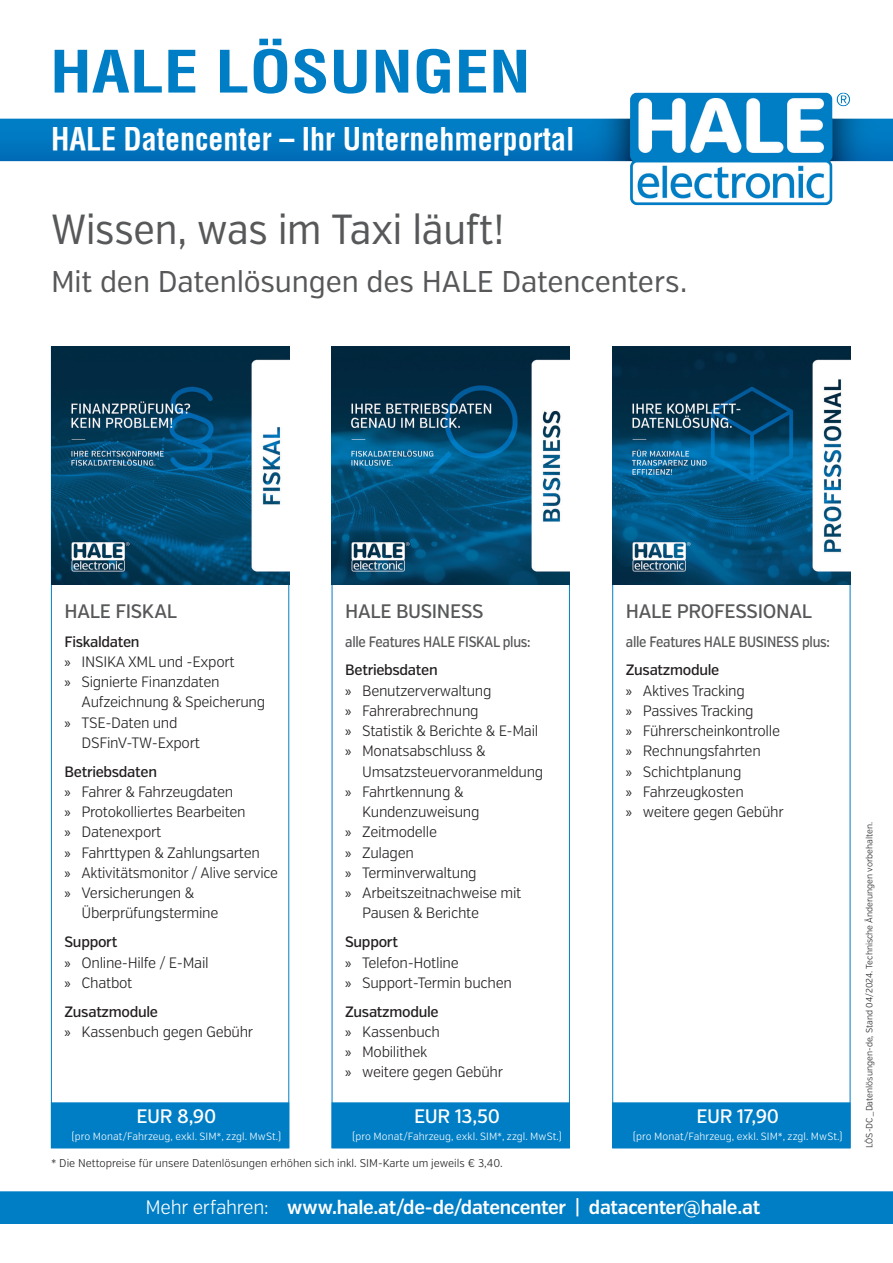
<style>
.page{position:relative;width:893px;height:1263px;background:#fff}
.page>*{position:absolute;margin:0;border:0;box-sizing:border-box;transform-origin:0 0}
.t1{font:700 57px "HALE Condensed";color:#007ec5;scale:1.2 1}
.t2{font:42px "Verb Cond";letter-spacing:-.005em;color:#57585a;scale:.95 1}
.t3{font:30px "Verb Cond";letter-spacing:-.005em;color:#57585a}
.t4{font:700 30px "HALE Condensed";color:#fff}
.Subheadline_medium{font:600 19.5px "Verb Cond";letter-spacing:-.02em;color:#fff}
.Subheadline_medium-2{font:500 19.5px "Verb Cond";letter-spacing:-.015em;color:#57585a}
.Subheadline_medium-3{font:500 19.5px "Verb Cond";letter-spacing:-.02em;color:#fff}
.t5{font:300 15px/20.2px "Verb Cond";letter-spacing:-.02em;color:#231f20}
.t6{font:500 15px "Verb Cond";letter-spacing:-.02em;color:#231f20}
.t7{font:500 15px "Verb Cond";letter-spacing:-.02em;color:#57585a;scale:.9 1}
.t8{font:300 11.25px "Verb Cond";color:#231f20}
.Subheadline_medium-4{font:300 10.5px "Verb Cond";letter-spacing:.005em;color:#fff}
.t9{font:300 9px "Verb Cond";color:#231f20}
.s1{font-family:"Myriad Pro";font-weight:400}
.s2{font-weight:300}
</style>
<div class="page">
<img style="left:0;top:92px;width:893px;height:114px">
<div style="left:0;top:1192px;width:893px;height:31px;background:#007ec5"></div>
<div style="left:0;top:1191px;width:893px;height:33px;border:1px solid #007ec5"></div>
<div style="left:51px;top:1103px;width:238px;height:45px;background:#007ec5"></div>
<div style="left:51px;top:1102px;width:238px;height:46px;border:1px solid #007ec5"></div>
<img style="left:51px;top:346px;width:238px;height:239px">
<div style="left:332px;top:1103px;width:237px;height:45px;background:#007ec5"></div>
<div style="left:332px;top:1102px;width:238px;height:46px;border:1px solid #007ec5"></div>
<img style="left:332px;top:346px;width:238px;height:239px">
<div style="left:613px;top:1103px;width:237px;height:45px;background:#007ec5"></div>
<div style="left:612px;top:1102px;width:238px;height:46px;border:1px solid #007ec5"></div>
<img style="left:612px;top:346px;width:238px;height:239px">
<h1 class="t1" style="left:50px;top:37px;width:402px">HALE LÖSUNGEN</h1>
<h3 class="t4" style="left:51px;top:121px;width:525px">HALE Datencenter – Ihr Unternehmerportal</h3>
<p class="t2" style="left:51px;top:205px;width:479px">Wissen, was im Taxi läuft!</p>
<p class="t3" style="left:51px;top:264px;width:638px">Mit den Datenlösungen des HALE Datencenters.</p>
<p class="Subheadline_medium-2" style="left:65px;top:599px;width:114px">HALE FISKAL</p>
<p class="t6" style="left:65px;top:632px;width:77px">Fiskaldaten</p>
<p class="t5" style="left:65px;top:652px;width:172px"><span class="s1">»</span> INSIKA XML und -Export</p>
<p class="t5" style="left:82px;top:672px;width:185px;text-indent:-17px"><span class="s1">»</span> Signierte Finanzdaten<br>Aufzeichnung &amp; Speicherung</p>
<p class="t5" style="left:82px;top:713px;width:120px;text-indent:-17px"><span class="s1">»</span> TSE-Daten und<br>DSFinV-TW-Export</p>
<p class="t6" style="left:65px;top:762px;width:94px">Betriebsdaten</p>
<p class="t5" style="left:65px;top:782px;width:170px"><span class="s1">»</span> Fahrer &amp; Fahrzeugdaten</p>
<p class="t5" style="left:65px;top:802px;width:183px"><span class="s1">»</span> Protokolliertes Bearbeiten</p>
<p class="t5" style="left:65px;top:822px;width:98px"><span class="s1">»</span> Datenexport</p>
<p class="t5" style="left:65px;top:843px;width:197px"><span class="s1">»</span> Fahrttypen &amp; Zahlungsarten</p>
<p class="t5" style="left:65px;top:863px;width:215px"><span class="s1">»</span> Aktivitätsmonitor / Alive service</p>
<p class="t5" style="left:82px;top:883px;width:138px;text-indent:-17px"><span class="s1">»</span> Versicherungen &amp;<br>Überprüfungstermine</p>
<p class="t6" style="left:65px;top:933px;width:54px">Support</p>
<p class="t5" style="left:65px;top:952px;width:146px"><span class="s1">»</span> Online-Hilfe / E-Mail</p>
<p class="t5" style="left:65px;top:973px;width:69px"><span class="s1">»</span> Chatbot</p>
<p class="t6" style="left:65px;top:1002px;width:95px">Zusatzmodule</p>
<p class="t5" style="left:65px;top:1022px;width:190px"><span class="s1">»</span> Kassenbuch gegen Gebühr</p>
<p class="Subheadline_medium-3" style="left:137px;top:1104px;width:81px">EUR 8,90</p>
<p class="Subheadline_medium-4" style="left:72px;top:1130px;width:211px">(pro Monat/Fahrzeug, exkl. SIM*, zzgl. MwSt.)</p>
<p class="Subheadline_medium-2" style="left:345px;top:599px;width:140px">HALE BUSINESS</p>
<p class="t7" style="left:345px;top:632px;width:208px">alle Features HALE FISKAL plus:</p>
<p class="t6" style="left:345px;top:661px;width:94px">Betriebsdaten</p>
<p class="t5" style="left:345px;top:681px;width:148px"><span class="s1">»</span> Benutzerverwaltung</p>
<p class="t5" style="left:345px;top:701px;width:135px"><span class="s1">»</span> Fahrerabrechnung</p>
<p class="t5" style="left:345px;top:721px;width:195px"><span class="s1">»</span> Statistik &amp; Berichte &amp; E-Mail</p>
<p class="t5" style="left:362px;top:741px;width:183px;text-indent:-17px"><span class="s1">»</span> Monatsabschluss &amp;<br>Umsatzsteuervoranmeldung</p>
<p class="t5" style="left:362px;top:782px;width:119px;text-indent:-17px"><span class="s1">»</span> Fahrtkennung &amp;<br>Kundenzuweisung</p>
<p class="t5" style="left:345px;top:822px;width:94px"><span class="s1">»</span> Zeitmodelle</p>
<p class="t5" style="left:345px;top:843px;width:70px"><span class="s1">»</span> Zulagen</p>
<p class="t5" style="left:345px;top:863px;width:133px"><span class="s1">»</span> Terminverwaltung</p>
<p class="t5" style="left:362px;top:883px;width:161px;text-indent:-17px"><span class="s1">»</span> Arbeitszeitnachweise mit<br>Pausen &amp; Berichte</p>
<p class="t6" style="left:345px;top:933px;width:54px">Support</p>
<p class="t5" style="left:345px;top:952px;width:115px"><span class="s1">»</span> Telefon-Hotline</p>
<p class="t5" style="left:345px;top:973px;width:168px"><span class="s1">»</span> Support-Termin buchen</p>
<p class="t6" style="left:345px;top:1002px;width:95px">Zusatzmodule</p>
<p class="t5" style="left:345px;top:1022px;width:96px"><span class="s1">»</span> Kassenbuch</p>
<p class="t5" style="left:345px;top:1042px;width:84px"><span class="s1">»</span> Mobilithek</p>
<p class="t5" style="left:345px;top:1062px;width:159px"><span class="s1">»</span> weitere gegen Gebühr</p>
<p class="Subheadline_medium-3" style="left:414px;top:1104px;width:87px">EUR 13,50</p>
<p class="Subheadline_medium-4" style="left:352px;top:1130px;width:211px">(pro Monat/Fahrzeug, exkl. SIM*, zzgl. MwSt.)</p>
<p class="t8" style="left:51px;top:1156px;width:453px">* Die Nettopreise für unsere Datenlösungen erhöhen sich inkl. SIM-Karte um jeweils € 3,40.</p>
<p class="Subheadline_medium-2" style="left:626px;top:599px;width:188px">HALE PROFESSIONAL</p>
<p class="t7" style="left:626px;top:632px;width:228px">alle Features HALE BUSINESS plus:</p>
<p class="t6" style="left:626px;top:661px;width:95px">Zusatzmodule</p>
<p class="t5" style="left:626px;top:681px;width:120px"><span class="s1">»</span> Aktives Tracking</p>
<p class="t5" style="left:626px;top:701px;width:129px"><span class="s1">»</span> Passives Tracking</p>
<p class="t5" style="left:626px;top:721px;width:156px"><span class="s1">»</span> Führerscheinkontrolle</p>
<p class="t5" style="left:626px;top:741px;width:136px"><span class="s1">»</span> Rechnungsfahrten</p>
<p class="t5" style="left:626px;top:762px;width:117px"><span class="s1">»</span> Schichtplanung</p>
<p class="t5" style="left:626px;top:782px;width:120px"><span class="s1">»</span> Fahrzeugkosten</p>
<p class="t5" style="left:626px;top:802px;width:159px"><span class="s1">»</span> weitere gegen Gebühr</p>
<p class="Subheadline_medium-3" style="left:696px;top:1104px;width:84px">EUR 17,90</p>
<p class="Subheadline_medium-4" style="left:633px;top:1130px;width:211px">(pro Monat/Fahrzeug, exkl. SIM*, zzgl. MwSt.)</p>
<p class="Subheadline_medium" style="left:146px;top:1196px;width:616px"><span class="s2">Mehr erfahren:</span> www.hale.at/de-de/datencenter | datacenter@hale.at</p>
<p class="t9" style="left:864px;top:1148px;width:328px;rotate:-90deg">LÖS-DC_Datenlösungen-de, Stand 04/2024. Technische Änderungen vorbehalten.</p>
</div>
